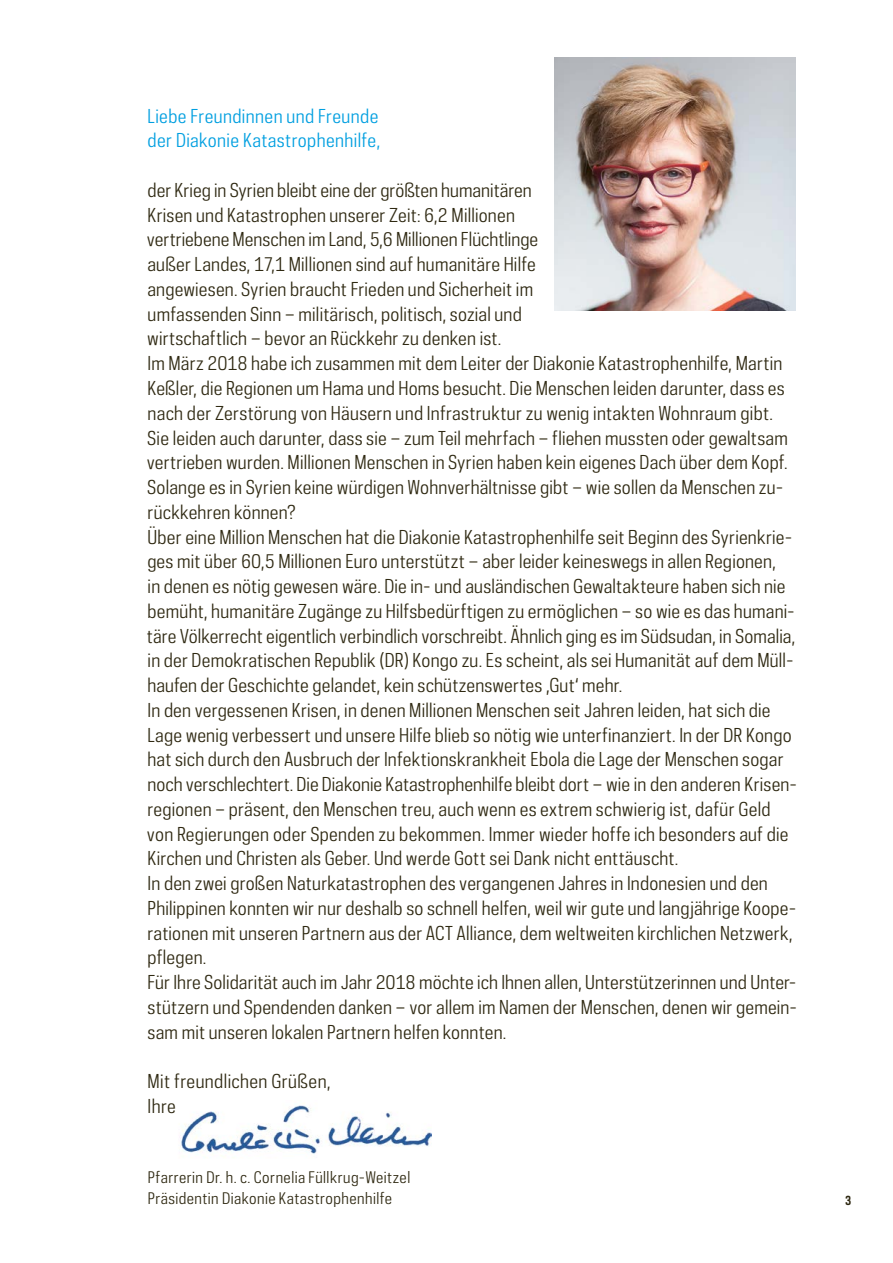
<style>
.page{position:relative;width:893px;height:1263px;background:#fff}
.page>*{position:absolute;margin:0;border:0;box-sizing:border-box;transform-origin:0 0}
.t1{font:18px/24.8px "Polaris Condensed";letter-spacing:.01em;color:#2f2912;scale:1.08 1}
.t2{font:18px/24.8px "Polaris Condensed";letter-spacing:.02em;color:#009fe0;scale:1.08 1}
.t3{font:15px/21px "Polaris Condensed";letter-spacing:.03em;color:#2f2912;scale:1.08 1}
.t4{font:700 12px "Polaris Condensed";color:#2f2912}
</style>
<div class="page">
<img style="left:181px;top:1105px;width:251px;height:49px">
<img style="left:554px;top:57px;width:241px;height:254px">
<p class="t2" style="left:147px;top:103px;width:217px">Liebe Freundinnen und Freunde der Diakonie Katastrophenhilfe,</p>
<p class="t1" style="left:147px;top:177px;width:603px">der Krieg in Syrien bleibt eine der größten humanitären<br>Krisen und Katastrophen unserer Zeit: 6,2 Millionen<br>vertriebene Menschen im Land, 5,6 Millionen Flüchtlinge<br>außer Landes, 17,1 Millionen sind auf humanitäre Hilfe<br>angewiesen. Syrien braucht Frieden und Sicherheit im<br>umfassenden Sinn – militärisch, politisch, sozial und<br>wirtschaftlich – bevor an Rückkehr zu denken ist.<br>Im März 2018 habe ich zusammen mit dem Leiter der Diakonie Katastrophenhilfe, Martin Keßler, die Regionen um Hama und Homs besucht. Die Menschen leiden darunter, dass es nach der Zerstörung von Häusern und Infrastruktur zu wenig intakten Wohnraum gibt.<br>Sie leiden auch darunter, dass sie – zum Teil mehrfach – fliehen mussten oder gewaltsam vertrieben wurden. Millionen Menschen in Syrien haben kein eigenes Dach über dem Kopf.<br>Solange es in Syrien keine würdigen Wohnverhältnisse gibt – wie sollen da Menschen zu&shy;rückkehren können?<br>Über eine Million Menschen hat die Diakonie Katastrophenhilfe seit Beginn des Syrienkrie&shy;ges mit über 60,5 Millionen Euro unterstützt – aber leider keineswegs in allen Regionen,<br>in denen es nötig gewesen wäre. Die in- und ausländischen Gewaltakteure haben sich nie bemüht, humanitäre Zugänge zu Hilfsbedürftigen zu ermöglichen – so wie es das humani&shy;täre Völkerrecht eigentlich verbindlich vorschreibt. Ähnlich ging es im Südsudan, in Somalia, in der Demokratischen Republik (DR) Kongo zu. Es scheint, als sei Humanität auf dem Müll&shy;haufen der Geschichte gelandet, kein schützenswertes ‚Gut‘ mehr.<br>In den vergessenen Krisen, in denen Millionen Menschen seit Jahren leiden, hat sich die Lage wenig verbessert und unsere Hilfe blieb so nötig wie unterfinanziert. In der DR Kongo hat sich durch den Ausbruch der Infektionskrankheit Ebola die Lage der Menschen sogar noch verschlechtert. Die Diakonie Katastrophenhilfe bleibt dort – wie in den anderen Krisen&shy;regionen – präsent, den Menschen treu, auch wenn es extrem schwierig ist, dafür Geld von Regierungen oder Spenden zu bekommen. Immer wieder hoffe ich besonders auf die Kirchen und Christen als Geber. Und werde Gott sei Dank nicht enttäuscht.<br>In den zwei großen Naturkatastrophen des vergangenen Jahres in Indonesien und den Philippinen konnten wir nur deshalb so schnell helfen, weil wir gute und langjährige Koope&shy;rationen mit unseren Partnern aus der ACT Alliance, dem weltweiten kirchlichen Netzwerk, pflegen.<br>Für Ihre Solidarität auch im Jahr 2018 möchte ich Ihnen allen, Unterstützerinnen und Unter&shy;stützern und Spendenden danken – vor allem im Namen der Menschen, denen wir gemein&shy;sam mit unseren lokalen Partnern helfen konnten.</p>
<p class="t1" style="left:147px;top:1068px;width:171px">Mit freundlichen Grüßen,<br>Ihre</p>
<p class="t3" style="left:148px;top:1167px;width:245px">Pfarrerin Dr. h. c. Cornelia Füllkrug-Weitzel<br>Präsidentin Diakonie Katastrophenhilfe</p>
<p class="t4" style="left:845px;top:1192px;width:8px">3</p>
</div>
